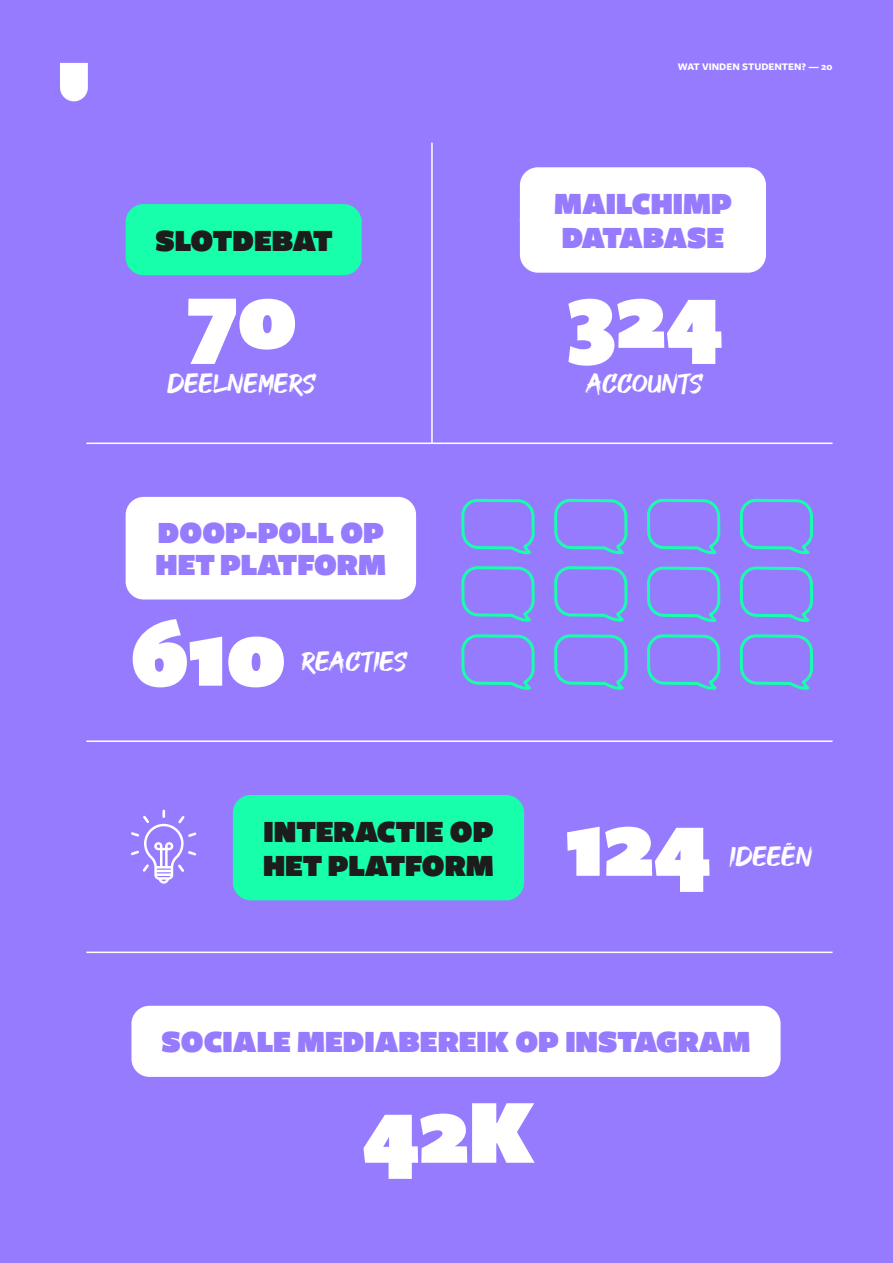
<style>
.page{position:relative;width:893px;height:1263px;background:#977bff}
.page>*{position:absolute;margin:0;border:0;box-sizing:border-box;transform-origin:0 0}
.t1{font:900 95.25px "Freight Sans U Pro Ultra";color:#fff}
.t2{font:900 32.1px/31.5px "Freight Sans U Pro Ultra";color:#977bff}
.t3{font:900 32.1px/34.2px "Freight Sans U Pro Ultra";color:#1c1c1c}
.t4{font:27px "GOODBRUSH";color:#fff}
.t5{font:700 10.5px "Freight Sans Pro";color:#fff}
</style>
<div class="page">
<svg style="left:60px;top:63px;width:28px;height:38px"></svg>
<div style="left:126px;top:204px;width:236px;height:71px;background:#17ffab;border-radius:18px"></div>
<div style="left:233px;top:795px;width:291px;height:71px;background:#17ffab;border-radius:18px"></div>
<div style="left:233px;top:829px;width:291px;height:71px;background:#17ffab;border-radius:18px"></div>
<div style="left:131px;top:1006px;width:650px;height:71px;background:#fff;border-radius:18px"></div>
<div style="left:126px;top:497px;width:290px;height:102px;background:#fff;border-radius:18px"></div>
<div style="left:520px;top:167px;width:246px;height:71px;background:#fff;border-radius:18px"></div>
<div style="left:520px;top:202px;width:246px;height:71px;background:#fff;border-radius:18px"></div>
<svg style="left:461px;top:498px;width:74px;height:57px"></svg>
<svg style="left:461px;top:566px;width:74px;height:56px"></svg>
<svg style="left:461px;top:634px;width:74px;height:56px"></svg>
<svg style="left:554px;top:498px;width:74px;height:57px"></svg>
<svg style="left:554px;top:566px;width:74px;height:56px"></svg>
<svg style="left:554px;top:634px;width:74px;height:56px"></svg>
<svg style="left:647px;top:498px;width:74px;height:57px"></svg>
<svg style="left:647px;top:566px;width:74px;height:56px"></svg>
<svg style="left:647px;top:634px;width:74px;height:56px"></svg>
<svg style="left:739px;top:498px;width:75px;height:57px"></svg>
<svg style="left:739px;top:566px;width:75px;height:56px"></svg>
<svg style="left:739px;top:634px;width:75px;height:56px"></svg>
<hr style="left:86px;top:443px;width:747px;height:1px;background:#fff">
<hr style="left:86px;top:740px;width:747px;height:2px;background:#fff">
<hr style="left:86px;top:951px;width:747px;height:2px;background:#fff">
<hr style="left:431px;top:143px;width:2px;height:300px;background:#fff">
<svg style="left:131px;top:810px;width:65px;height:74px"></svg>
<p class="t3" style="left:156px;top:223px;width:179px">SLOTDEBAT</p>
<h1 class="t1" style="left:187px;top:253px;width:111px">70</h1>
<p class="t4" style="left:168px;top:368px;width:150px">DEELNEMERS</p>
<p class="t2" style="left:156px;top:517px;width:232px">DOOP-POLL OP<br>HET PLATFORM</p>
<h1 class="t1" style="left:131px;top:591px;width:156px">610</h1>
<p class="t4" style="left:301px;top:646px;width:107px">REACTIES</p>
<p class="t3" style="left:263px;top:814px;width:232px">INTERACTIE OP<br>HET PLATFORM</p>
<p class="t5" style="left:678px;top:59px;width:156px">WAT VINDEN STUDENTEN? — 20</p>
<p class="t2" style="left:554px;top:186px;width:179px;line-height:34.2px">MAILCHIMP<br>DATABASE</p>
<h1 class="t1" style="left:567px;top:253px;width:157px">324</h1>
<p class="t4" style="left:587px;top:368px;width:118px">ACCOUNTS</p>
<h1 class="t1" style="left:566px;top:781px;width:146px">124</h1>
<p class="t4" style="left:730px;top:841px;width:85px">IDEEËN</p>
<p class="t2" style="left:161px;top:1026px;width:591px">SOCIALE MEDIABEREIK OP INSTAGRAM</p>
<h1 class="t1" style="left:362px;top:1068px;width:174px">42K</h1>
</div>
